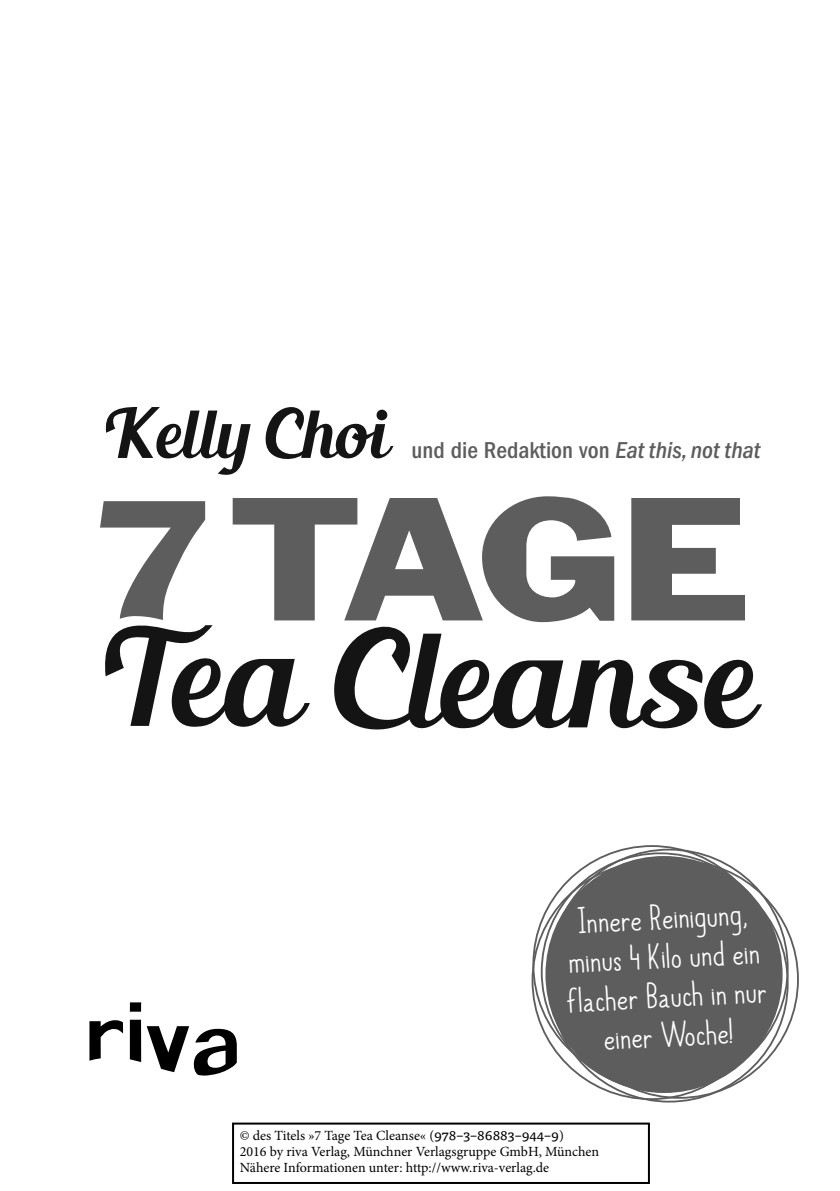
<style>
.page{position:relative;width:840px;height:1191px;background:#fff}
.page>*{position:absolute;margin:0;border:0;box-sizing:border-box;transform-origin:0 0}
.t1{font:expanded 152.6px "OPTI Franklin Gothic";color:#5d5d5d}
.t2{font:133.8px "Blenda Script";color:#141414}
.t3{font:67.8px "Blenda Script";color:#141414}
.t4{font:33.6px/39.2px "Always Together";color:#fff;text-align:center}
.t5{font:500 condensed 23.8px "Franklin Gothic";color:#5d5d5d}
._00_Biblio_lb{font:14px/16px "Minion Pro";letter-spacing:-.005em;color:#000}
.s1{font-style:italic}
.s2{font-family:"Tisa Pro"}
</style>
<div class="page">
<div style="left:545px;top:856px;width:237px;height:237px;background:#5d5d5d;border-radius:50%"></div>
<svg style="left:89px;top:1020px;width:34px;height:40px"></svg>
<svg style="left:130px;top:1002px;width:11px;height:60px"></svg>
<svg style="left:147px;top:1026px;width:90px;height:49px"></svg>
<svg style="left:100px;top:501px;width:105px;height:119px"></svg>
<div style="left:232px;top:1122px;width:417px;height:62px;border:2px solid #000"></div>
<p class="t3" style="left:102px;top:390px;width:287px">Kelly Choi</p>
<p class="t1" style="left:226px;top:440px;width:523px">TAGE</p>
<p class="t2" style="left:95px;top:593px;width:656px">Tea Cleanse</p>
<p class="t5" style="left:411px;top:437px;width:350px">und die Redaktion von <span class="s1">Eat this, not that</span></p>
<p class="t4" style="left:560px;top:902px;width:203px;rotate:-3deg">Innere Reinigung, minus 4 Kilo und ein flacher Bauch in nur einer Woche!</p>
<p class="_00_Biblio_lb" style="left:239px;top:1128px;width:361px">© des Titels »7 Tage Tea Cleanse« (<span class="s2">978–3–86883–944–9</span>)<br>2016 by riva Verlag, Münchner Verlagsgruppe GmbH, München<br>Nähere Informationen unter: http://www.riva-verlag.de</p>
</div>
